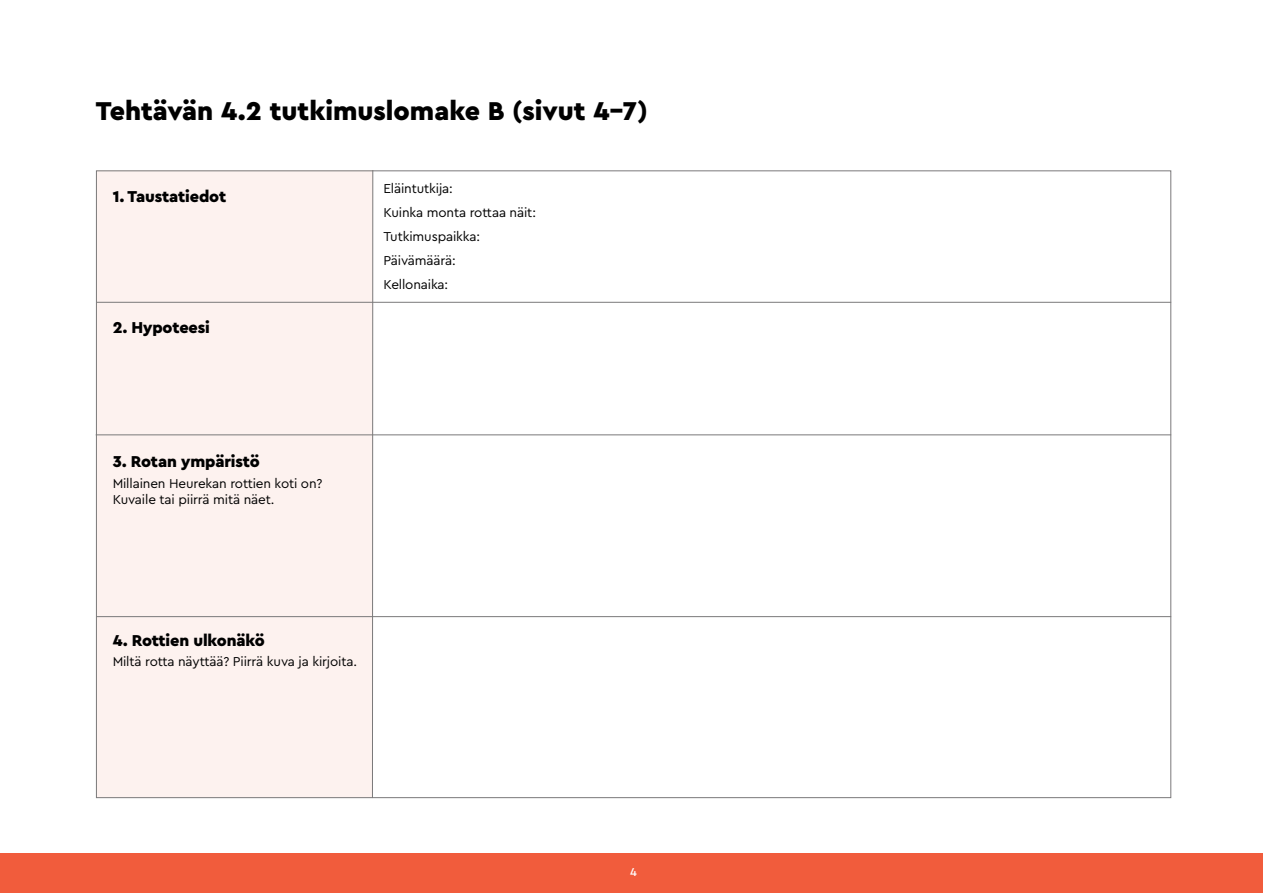
<style>
.page{position:relative;width:1263px;height:893px;background:#fff}
.page>*{position:absolute;margin:0;border:0;box-sizing:border-box;transform-origin:0 0}
.t1{font:900 27px "Cera PRO";color:#000}
.t2{font:900 16.5px "Cera PRO";letter-spacing:-.01em;color:#000}
.t3{font:13.5px/24px "Cera PRO";letter-spacing:-.01em;color:#000}
.t4{font:500 12px "Cera PRO";color:#fff}
</style>
<div class="page">
<div style="left:0;top:853px;width:1263px;height:40px;background:#f15c3c"></div>
<div style="left:97px;top:170px;width:276px;height:628px;background:#fdf2ef"></div>
<hr style="left:96px;top:616px;width:1075px;height:1px;background:#7a797a">
<hr style="left:96px;top:434px;width:1075px;height:1px;background:#7a797a">
<hr style="left:97px;top:302px;width:1074px;height:1px;background:#7a797a">
<hr style="left:372px;top:170px;width:1px;height:628px;background:#7a797a">
<h1 class="t1" style="left:96px;top:93px;width:554px">Tehtävän 4.2 tutkimuslomake B (sivut 4–7)</h1>
<p class="t2" style="left:113px;top:185px;width:115px">1. Taustatiedot</p>
<p class="t2" style="left:113px;top:316px;width:98px">2. Hypoteesi</p>
<p class="t2" style="left:113px;top:450px;width:148px">3. Rotan ympäristö</p>
<p class="t3" style="left:113px;top:474px;width:211px;line-height:16.5px">Millainen Heurekan rottien koti on?<br>Kuvaile tai piirrä mitä näet.</p>
<p class="t3" style="left:383px;top:176px;width:154px">Eläintutkija:<br>Kuinka monta rottaa näit:<br>Tutkimuspaikka:<br>Päivämäärä:<br>Kellonaika:</p>
<p class="t2" style="left:113px;top:629px;width:153px">4. Rottien ulkonäkö</p>
<p class="t3" style="left:113px;top:649px;width:246px">Miltä rotta näyttää? Piirrä kuva ja kirjoita.</p>
<p class="t4" style="left:630px;top:864px;width:8px">4</p>
</div>
